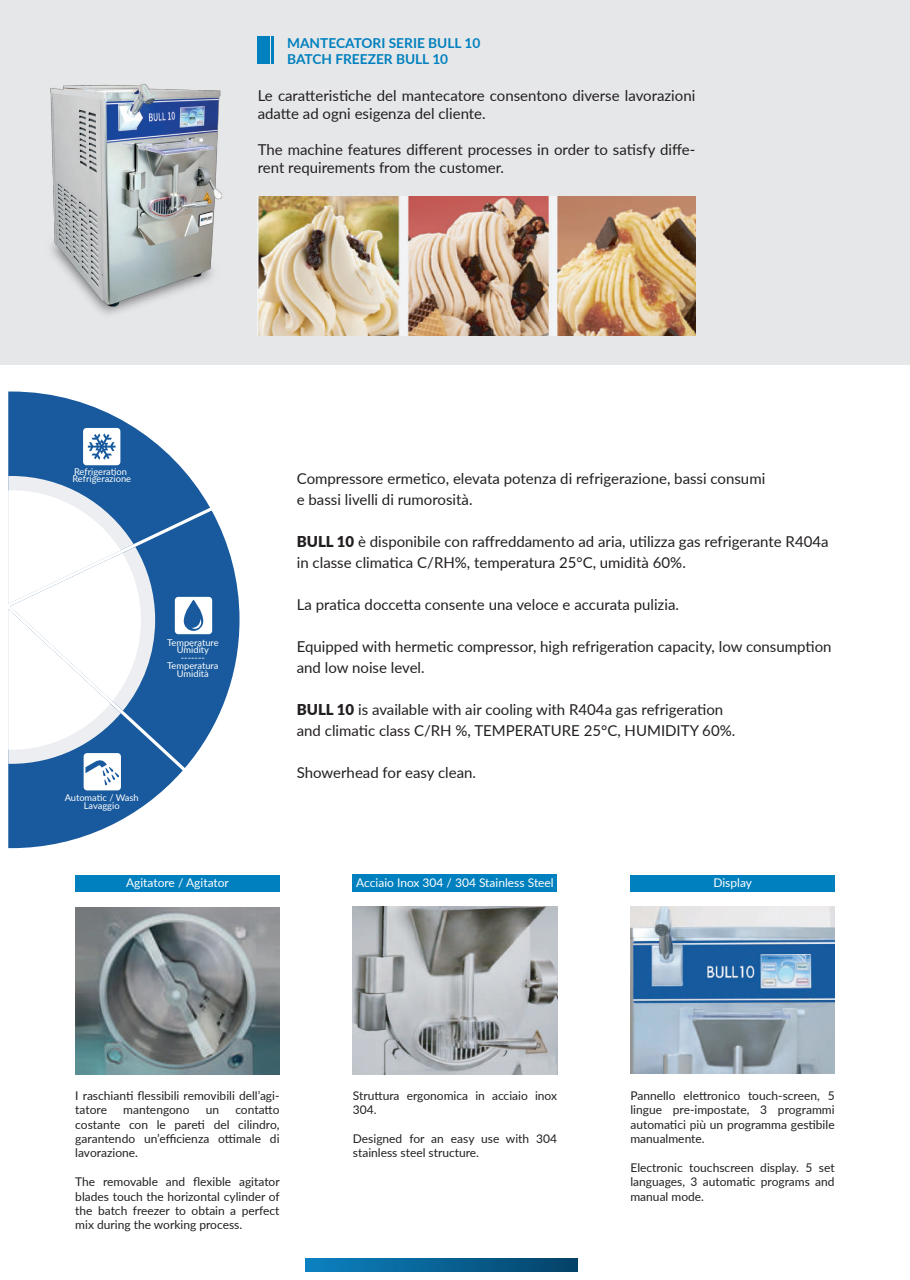
<style>
.page{position:relative;width:910px;height:1280px;background:#fff}
.page>*{position:absolute;margin:0;border:0;box-sizing:border-box;transform-origin:0 0}
.t1{font:15px/21px "Lato";color:#231f20}
.t2{font:700 13.65px/16.5px "Lato";color:#0080be}
.t3{font:12px/14.4px "Lato";color:#231f20;text-align:justify}
.t4{font:12px "Lato";color:#fff}
.t5{font:9.3px/7.8px "Lato";color:#fff;text-align:center}
.s1{font-weight:900}
</style>
<div class="page">
<div style="left:0;top:0;width:910px;height:364px;background:#e6e7e9"></div>
<img style="left:258px;top:196px;width:437px;height:139px">
<div style="left:258px;top:36px;width:12px;height:27px;background:#0080be"></div>
<hr style="left:271px;top:36px;width:2px;height:27px;background:#0080be">
<img style="left:353px;top:907px;width:204px;height:167px">
<svg style="left:306px;top:1259px;width:272px;height:12px;background:#086194"></svg>
<img style="left:50px;top:83px;width:214px;height:241px">
<img style="left:75px;top:908px;width:204px;height:166px">
<img style="left:630px;top:907px;width:205px;height:167px">
<svg style="left:8px;top:391px;width:231px;height:457px;fill:#185a9d"></svg>
<svg style="left:83px;top:428px;width:37px;height:37px"></svg>
<svg style="left:175px;top:597px;width:37px;height:37px"></svg>
<svg style="left:8px;top:476px;width:147px;height:314px"></svg>
<div style="left:75px;top:876px;width:205px;height:16px;background:#0080be"></div>
<div style="left:353px;top:874px;width:204px;height:18px;background:#0080be"></div>
<div style="left:630px;top:876px;width:205px;height:16px;background:#0080be"></div>
<p class="t2" style="left:287px;top:34px;width:195px">MANTECATORI SERIE BULL 10<br>BATCH FREEZER BULL 10</p>
<p class="t1" style="left:258px;top:86px;width:439px;line-height:18px">Le caratteristiche del mantecatore consentono diverse lavorazioni adatte ad ogni esigenza del cliente.</p>
<p class="t1" style="left:258px;top:140px;width:439px;line-height:18px">The machine features different processes in order to satisfy diffe&shy;rent requirements from the customer.</p>
<p class="t5" style="left:72px;top:467px;width:60px;text-align:left">Refrigeration<br>Refrigerazione</p>
<p class="t5" style="left:167px;top:638px;width:53px">Temperature<br>Umidity -------<br>Temperatura<br>Umidità</p>
<p class="t5" style="left:65px;top:793px;width:76px">Automatic / Wash<br>Lavaggio</p>
<p class="t1" style="left:297px;top:467px;width:470px">Compressore ermetico, elevata potenza di refrigerazione, bassi consumi e bassi livelli di rumorosità.</p>
<p class="t1" style="left:297px;top:530px;width:533px"><span class="s1">BULL 10</span> è disponibile con raffreddamento ad aria, utilizza gas refrigerante R404a in classe climatica C/RH%, temperatura 25°C, umidità 60%.</p>
<p class="t1" style="left:297px;top:593px;width:384px">La pratica doccetta consente una veloce e accurata pulizia.</p>
<p class="t1" style="left:297px;top:635px;width:536px">Equipped with hermetic compressor, high refrigeration capacity, low consumption and low noise level.</p>
<p class="t1" style="left:297px;top:698px;width:440px"><span class="s1">BULL 10</span> is available with air cooling with R404a gas refrigeration and climatic class C/RH %, TEMPERATURE 25°C, HUMIDITY 60%.</p>
<p class="t1" style="left:297px;top:761px;width:181px">Showerhead for easy clean.</p>
<p class="t4" style="left:126px;top:874px;width:104px">Agitatore / Agitator</p>
<p class="t4" style="left:356px;top:874px;width:199px">Acciaio Inox 304 / 304 Stainless Steel</p>
<p class="t4" style="left:713px;top:874px;width:40px">Display</p>
<p class="t3" style="left:75px;top:1088px;width:206px">I raschianti flessibili removibili dell’agi&shy;tatore</p>
<p class="t3" style="left:75px;top:1102px;width:206px;text-indent:160px">contatto costante con le pareti del cilindro, garantendo un’efficienza ottimale di lavorazione.</p>
<p class="t3" style="left:75px;top:1174px;width:206px">The removable and flexible agitator blades touch the horizontal cylinder of the batch freezer to obtain a perfect mix during the working process.</p>
<p class="t3" style="left:123px;top:1102px;width:68px">mantengono</p>
<p class="t3" style="left:206px;top:1102px;width:15px">un</p>
<p class="t3" style="left:353px;top:1088px;width:206px">Struttura ergonomica in acciaio inox<br>304.</p>
<p class="t3" style="left:353px;top:1131px;width:206px">Designed for an easy use with 304 stainless steel structure.</p>
<p class="t3" style="left:630px;top:1088px;width:206px">Pannello elettronico touch-screen, 5 lingue pre-impostate, 3 programmi automatici più un programma gestibile manualmente.</p>
<p class="t3" style="left:630px;top:1160px;width:206px">Electronic touchscreen display. 5 set languages, 3 automatic programs and manual mode.</p>
</div>
